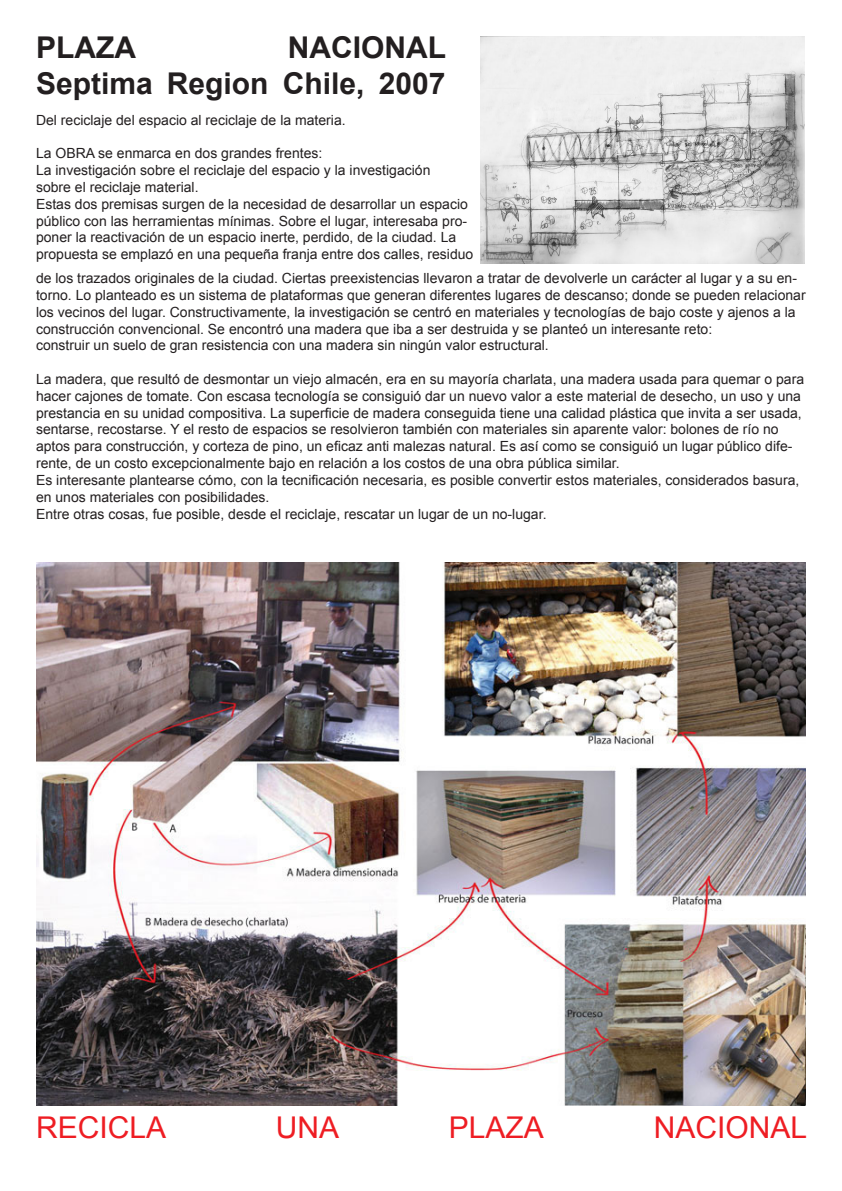
<style>
.page{position:relative;width:842px;height:1191px;background:#fff}
.page>*{position:absolute;margin:0;border:0;box-sizing:border-box;transform-origin:0 0}
.t1{font:700 30px "Arial";color:#231f20}
.t2{font:30px "Arial";color:#ee1d23}
.t3{font:14px/16.8px "Arial";color:#231f20}
</style>
<div class="page">
<img style="left:481px;top:36px;width:323px;height:228px">
<img style="left:36px;top:563px;width:770px;height:543px">
<p class="t1" style="left:36px;top:28px;width:101px">PLAZA</p>
<p class="t1" style="left:288px;top:28px;width:160px">NACIONAL</p>
<p class="t1" style="left:36px;top:64px;width:411px">Septima Region Chile, 2007</p>
<p class="t3" style="left:36px;top:112px;width:311px">Del reciclaje del espacio al reciclaje de la materia.</p>
<p class="t3" style="left:36px;top:145px;width:288px">La OBRA se enmarca en dos grandes frentes:</p>
<p class="t3" style="left:36px;top:162px;width:396px">La investigación sobre el reciclaje del espacio y la investigación</p>
<p class="t3" style="left:36px;top:179px;width:164px">sobre el reciclaje material.</p>
<p class="t3" style="left:36px;top:196px;width:439px">Estas dos premisas surgen de la necesidad de desarrollar un espacio público con las herramientas mínimas. Sobre el lugar, interesaba pro&shy;poner la reactivación de un espacio inerte, perdido, de la ciudad. La propuesta se emplazó en una pequeña franja entre dos calles, residuo</p>
<p class="t3" style="left:36px;top:270px;width:771px">de los trazados originales de la ciudad. Ciertas preexistencias llevaron a tratar de devolverle un carácter al lugar y a su en&shy;torno. Lo planteado es un sistema de plataformas que generan diferentes lugares de descanso; donde se pueden relacionar los vecinos del lugar. Constructivamente, la investigación se centró en materiales y tecnologías de bajo coste y ajenos a la construcción convencional. Se encontró una madera que iba a ser destruida y se planteó un interesante reto:</p>
<p class="t3" style="left:36px;top:337px;width:514px">construir un suelo de gran resistencia con una madera sin ningún valor estructural.</p>
<p class="t3" style="left:36px;top:371px;width:770px">La madera, que resultó de desmontar un viejo almacén, era en su mayoría charlata, una madera usada para quemar o para hacer cajones de tomate. Con escasa tecnología se consiguió dar un nuevo valor a este material de desecho, un uso y una prestancia en su unidad compositiva. La superficie de madera conseguida tiene una calidad plástica que invita a ser usada, sentarse, recostarse. Y el resto de espacios se resolvieron también con materiales sin aparente valor: bolones de río no aptos para construcción, y corteza de pino, un eficaz anti malezas natural. Es así como se consiguió un lugar público dife&shy;rente, de un costo excepcionalmente bajo en relación a los costos de una obra pública similar.</p>
<p class="t3" style="left:36px;top:472px;width:765px">Es interesante plantearse cómo, con la tecnificación necesaria, es posible convertir estos materiales, considerados basura, en unos materiales con posibilidades.</p>
<p class="t3" style="left:36px;top:505px;width:512px">Entre otras cosas, fue posible, desde el reciclaje, rescatar un lugar de un no-lugar.</p>
<p class="t2" style="left:36px;top:1107px;width:132px">RECICLA</p>
<p class="t2" style="left:276px;top:1107px;width:65px">UNA</p>
<p class="t2" style="left:449px;top:1107px;width:97px">PLAZA</p>
<p class="t2" style="left:654px;top:1107px;width:155px">NACIONAL</p>
</div>
